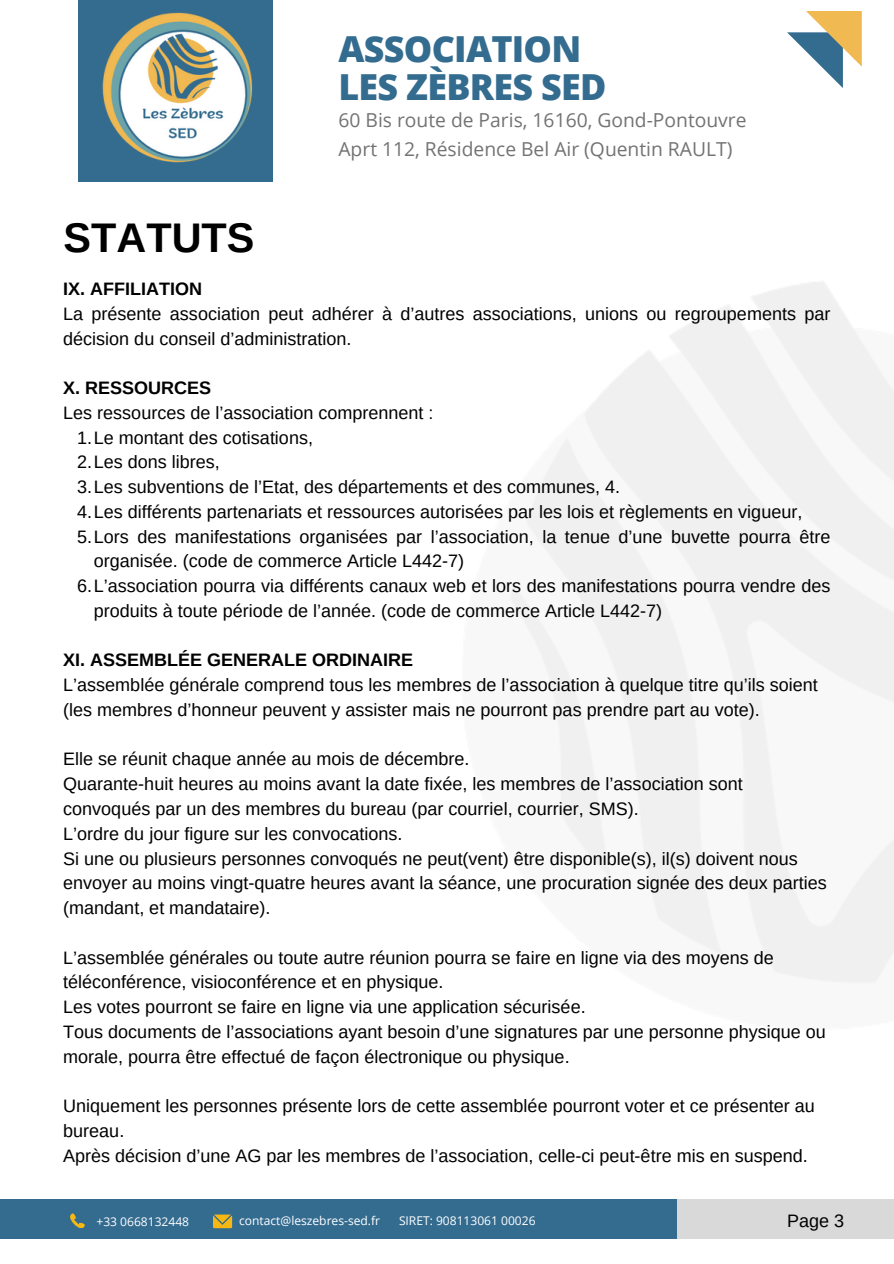
<style>
.page{position:relative;width:894px;height:1264px;background:#fff}
.page>*{position:absolute;margin:0;border:0;box-sizing:border-box;transform-origin:0 0}
.t1{font:700 41.4px "Arimo";color:#000}
.t2{font:800 35.85px "Open Sans";letter-spacing:-.02em;color:#346c90}
.t3{font:19.2px/29px "Open Sans";color:#747272}
.t4{font:18px/24.8px "Arimo";color:#000}
.t5{font:12px "Open Sans";color:#fff}
.s1{font-weight:700}
</style>
<div class="page">
<div style="left:663px;top:1199px;width:230px;height:39px;background:#d9d9d9"></div>
<div style="left:0;top:1199px;width:676px;height:39px;background:#346c90"></div>
<svg style="left:70px;top:1213px;width:15px;height:14px"></svg>
<svg style="left:213px;top:1214px;width:19px;height:13px"></svg>
<div style="left:78px;top:0;width:195px;height:182px;background:#346c90"></div>
<svg style="left:787px;top:11px;width:74px;height:77px"></svg>
<img style="left:102px;top:12px;width:151px;height:151px">
<h3 class="t2" style="left:338px;top:24px;width:244px">ASSOCIATION</h3>
<h3 class="t2" style="left:338px;top:62px;width:269px">LES ZÈBRES SED</h3>
<p class="t3" style="left:338px;top:105px;width:409px">60 Bis route de Paris, 16160, Gond-Pontouvre<br>Aprt 112, Résidence Bel Air (Quentin RAULT)</p>
<p class="t1" style="left:64px;top:215px;width:192px">STATUTS</p>
<p class="t4" style="left:63px;top:276px;width:768px"><span class="s1">IX. AFFILIATION<br></span>La présente association peut adhérer à d’autres associations, unions ou regroupements par décision du conseil d’administration.</p>
<h2 class="t4" style="left:63px;top:375px;width:372px"><span class="s1">X. RESSOURCES<br></span>Les ressources de l’association comprennent :</h2>
<p class="t4" style="left:77px;top:425px;width:237px">1.Le montant des cotisations,</p>
<h3 class="t4" style="left:77px;top:449px;width:144px">2.Les dons libres,</h3>
<h1 class="t4" style="left:77px;top:474px;width:544px">3.Les subventions de l’Etat, des départements et des communes, 4.</h1>
<h3 class="t4" style="left:77px;top:499px;width:726px">4.Les différents partenariats et ressources autorisées par les lois et règlements en vigueur,</h3>
<h3 class="t4" style="left:94px;top:524px;width:737px;text-indent:-17px">5.Lors des manifestations organisées par l’association, la tenue d’une buvette pourra être organisée. (code de commerce Article L442-7)</h3>
<p class="t4" style="left:94px;top:573px;width:737px;text-indent:-17px">6.L’association pourra via différents canaux web et lors des manifestations pourra vendre des produits à toute période de l’année. (code de commerce Article L442-7)</p>
<p class="t4" style="left:63px;top:647px;width:756px"><span class="s1">XI. ASSEMBLÉE GENERALE ORDINAIRE<br></span>L’assemblée générale comprend tous les membres de l’association à quelque titre qu’ils soient (les membres d’honneur peuvent y assister mais ne pourront pas prendre part au vote).</p>
<p class="t4" style="left:63px;top:746px;width:765px">Elle se réunit chaque année au mois de décembre.<br>Quarante-huit heures au moins avant la date fixée, les membres de l’association sont convoqués par un des membres du bureau (par courriel, courrier, SMS).<br>L’ordre du jour figure sur les convocations.<br>Si une ou plusieurs personnes convoqués ne peut(vent) être disponible(s), il(s) doivent nous envoyer au moins vingt-quatre heures avant la séance, une procuration signée des deux parties (mandant, et mandataire).</p>
<p class="t4" style="left:63px;top:944px;width:764px">L’assemblée générales ou toute autre réunion pourra se faire en ligne via des moyens de téléconférence, visioconférence et en physique.<br>Les votes pourront se faire en ligne via une application sécurisée.<br>Tous documents de l’associations ayant besoin d’une signatures par une personne physique ou morale, pourra être effectué de façon électronique ou physique.</p>
<p class="t4" style="left:63px;top:1093px;width:752px">Uniquement les personnes présente lors de cette assemblée pourront voter et ce présenter au bureau.<br>Après décision d’une AG par les membres de l’association, celle-ci peut-être mis en suspend.</p>
<h3 class="t5" style="left:96px;top:1213px;width:94px">+33 0668132448</h3>
<p class="t5" style="left:239px;top:1211px;width:142px">contact@leszebres-sed.fr</p>
<p class="t5" style="left:399px;top:1211px;width:138px">SIRET: 908113061 00026</p>
<h3 class="t4" style="left:786px;top:1208px;width:59px">Page 3</h3>
</div>
